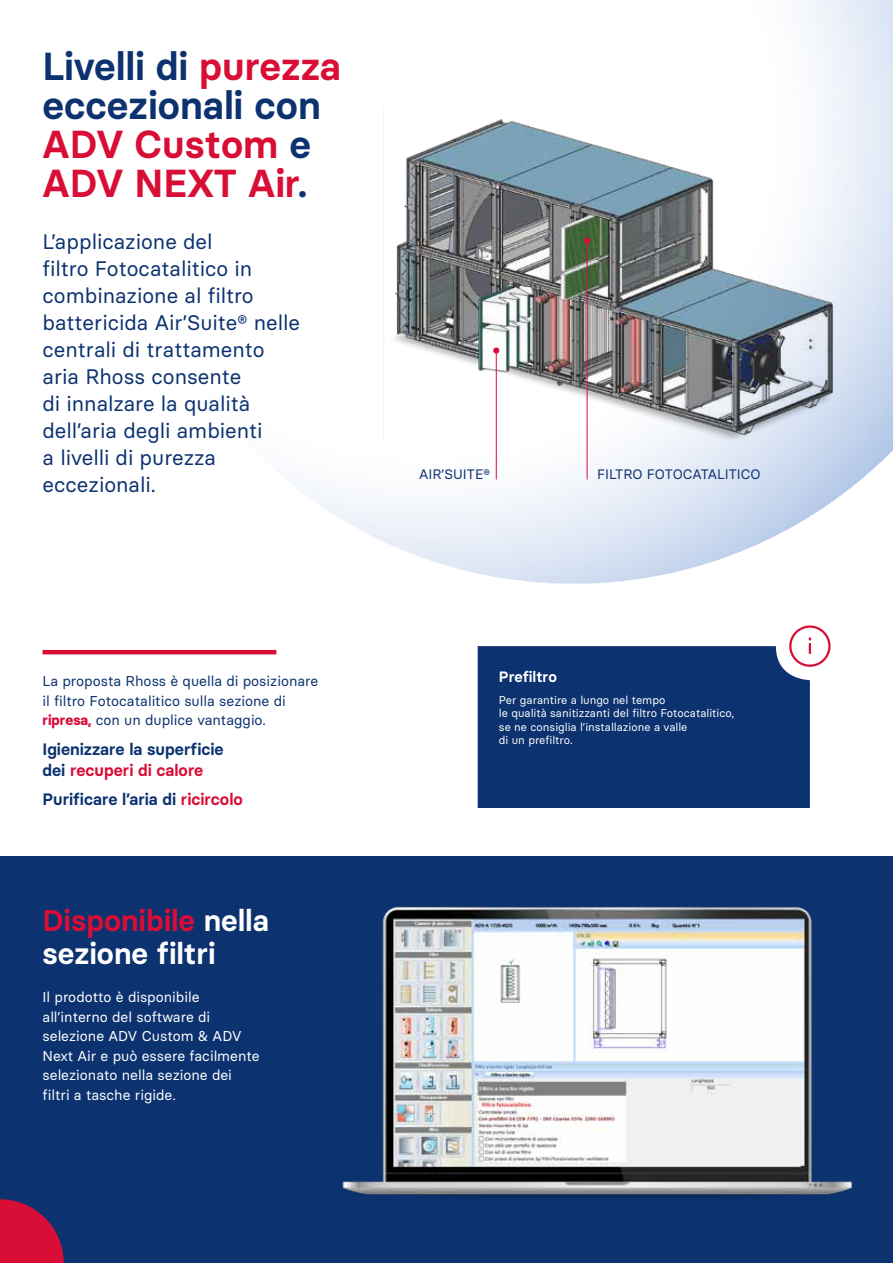
<style>
.page{position:relative;width:893px;height:1263px;background:#fff}
.page>*{position:absolute;margin:0;border:0;box-sizing:border-box;transform-origin:0 0}
.t1{font:600 39px/39px "Basier Circle";color:#d80e36}
.t2{font:600 30px/33px "Basier Circle";color:#fff}
.t3{font:21px/27px "Basier Circle";color:#0c3270}
.t4{font:600 16.5px/21px "Basier Circle";color:#0c3270}
.t5{font:600 15px "Basier Circle";color:#fff}
.t6{font:14.25px/19.5px "Basier Circle";color:#fff}
.t7{font:14.25px/19.5px "Basier Circle";color:#0c3270}
.t8{font:13.65px "Basier Circle";color:#0c3270}
.t9{font:11.25px/13.5px "Basier Circle";color:#fff}
.s1{color:#0c3270}
.s2{font-weight:700;color:#d80e36}
.s3{color:#d80e36}
</style>
<div class="page">
<div style="left:0;top:856px;width:893px;height:407px;background:#0c3270"></div>
<hr style="left:43px;top:650px;width:233px;height:4px;background:#d80e36">
<svg style="left:0;top:1199px;width:64px;height:64px"></svg>
<div style="left:478px;top:646px;width:332px;height:162px;background:#0c3270"></div>
<div style="left:789px;top:625px;width:42px;height:42px;border:2px solid #d80e36;border-radius:50%"></div>
<svg style="left:809px;top:637px;width:2px;height:17px"></svg>
<img style="left:342px;top:906px;width:511px;height:292px">
<img style="left:383px;top:100px;width:479px;height:359px">
<hr style="left:587px;top:241px;width:1px;height:238px;background:#d80e36">
<svg style="left:584px;top:238px;width:6px;height:6px"></svg>
<hr style="left:496px;top:351px;width:1px;height:128px;background:#d80e36">
<div style="left:493px;top:347px;width:6px;height:7px;background:#d80e36;border-radius:50%"></div>
<h1 class="t1" style="left:43px;top:46px;width:300px"><span class="s1">Livelli di</span> purezza <span class="s1">eccezionali con<br></span>ADV Custom <span class="s1">e<br></span>ADV NEXT Air<span class="s1">.</span></h1>
<p class="t3" style="left:43px;top:228px;width:259px">L’applicazione del<br>filtro Fotocatalitico in combinazione al filtro battericida Air’Suite® nelle centrali di trattamento aria Rhoss consente<br>di innalzare la qualità dell’aria degli ambienti<br>a livelli di purezza eccezionali.</p>
<p class="t7" style="left:43px;top:671px;width:277px">La proposta Rhoss è quella di posizionare il filtro Fotocatalitico sulla sezione di <span class="s2">ripresa,</span> con un duplice vantaggio.</p>
<p class="t4" style="left:43px;top:738px;width:183px">Igienizzare la superficie dei <span class="s3">recuperi di calore</span></p>
<p class="t4" style="left:43px;top:789px;width:202px">Purificare l’aria di <span class="s3">ricircolo</span></p>
<h2 class="t2" style="left:43px;top:903px;width:228px"><span class="s3">Disponibile</span> nella sezione filtri</h2>
<p class="t6" style="left:43px;top:987px;width:219px">Il prodotto è disponibile all’interno del software di selezione ADV Custom &amp; ADV<br>Next Air e può essere facilmente selezionato nella sezione dei filtri a tasche rigide.</p>
<p class="t8" style="left:419px;top:466px;width:72px">AIR’SUITE®</p>
<p class="t8" style="left:597px;top:466px;width:165px">FILTRO FOTOCATALITICO</p>
<p class="t5" style="left:499px;top:667px;width:59px">Prefiltro</p>
<p class="t9" style="left:499px;top:693px;width:237px">Per garantire a lungo nel tempo<br>le qualità sanitizzanti del filtro Fotocatalitico, se ne consiglia l’installazione a valle<br>di un prefiltro.</p>
</div>
